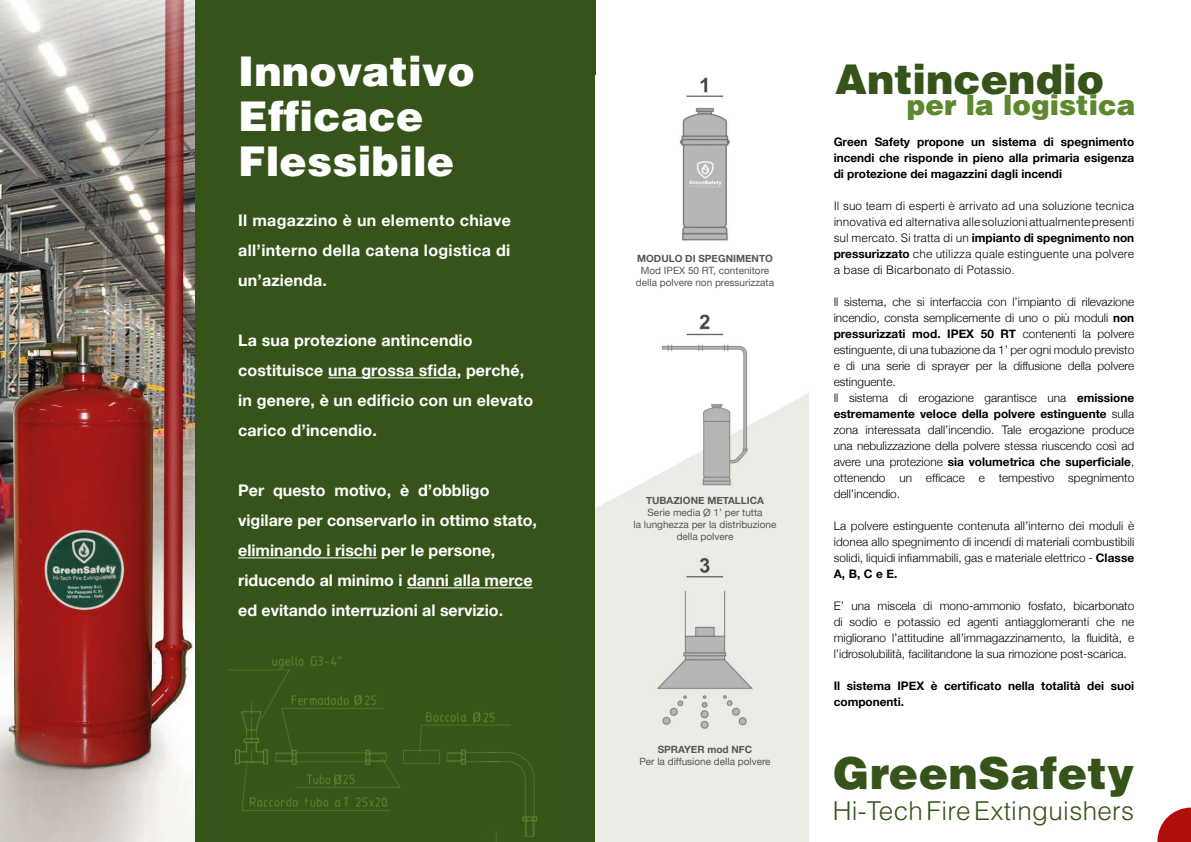
<style>
.page{position:relative;width:1191px;height:842px;background:#fff}
.page>*{position:absolute;margin:0;border:0;box-sizing:border-box;transform-origin:0 0}
.t1{font:900 44px "Helvetica";letter-spacing:.01em;color:#365419}
.t2{font:900 41px/45px "Helvetica";letter-spacing:.005em;color:#fff}
.t3{font:900 41px "Helvetica";color:#365419}
.t4{font:900 28px "Helvetica";color:#5d882d}
.t5{font:300 26px "Helvetica";letter-spacing:.015em;color:#365419}
.t6{font:700 16px/30px "Helvetica Neue";color:#fff}
.t7{font:300 11.8px/16px "Helvetica Neue";color:#000;text-align:justify}
.t8{font:700 11.8px/16px "Helvetica Neue";color:#000;text-align:justify}
.t9{font:300 11.8px/16px "Helvetica";color:#000}
.t10{font:10px/12px "Helvetica Neue";color:#575756;text-align:center}
.t11{font:700 10px "Helvetica Neue";color:#575756}
.s1{font-family:"Helvetica";font-weight:300}
.s2{font-family:"Helvetica Neue";font-weight:700}
.s3{font-weight:700}
</style>
<div class="page">
<div style="left:0;top:0;width:595px;height:842px;background:#365419"></div>
<img style="left:230px;top:656px;width:308px;height:186px">
<hr style="left:328px;top:377px;width:129px;height:1px;background:#fff">
<hr style="left:238px;top:557px;width:139px;height:1px;background:#fff">
<hr style="left:407px;top:587px;width:125px;height:1px;background:#fff">
<div style="left:226px;top:651px;width:42px;height:17px;background:#365419"></div>
<img style="left:0;top:0;width:195px;height:842px">
<svg style="left:1157px;top:807px;width:34px;height:35px"></svg>
<img style="left:595px;top:77px;width:213px;height:765px">
<div style="left:611px;top:245px;width:195px;height:64px;background:#fff"></div>
<svg style="left:703px;top:508px;width:7px;height:10px"></svg>
<h2 class="t2" style="left:238px;top:48px;width:238px">Innovativo<br>Efficace<br>Flessibile</h2>
<h3 class="t6" style="left:238px;top:205px;width:274px;text-align:justify">Il magazzino è un elemento chiave all’interno della catena logistica di un’azienda.</h3>
<h3 class="t6" style="left:238px;top:325px;width:296px">La sua protezione antincendio costituisce una grossa sfida, perché, in genere, è un edificio con un elevato carico d’incendio.</h3>
<h3 class="t6" style="left:238px;top:475px;width:300px">Per questo motivo, è d’obbligo vigilare per conservarlo in ottimo stato, eliminando i rischi per le persone, riducendo al minimo i danni alla merce ed evitando interruzioni al servizio.</h3>
<p class="t11" style="left:637px;top:252px;width:137px">MODULO DI SPEGNIMENTO</p>
<p class="t10" style="left:636px;top:264px;width:140px">Mod IPEX 50 RT, contenitore della polvere non pressurizzata</p>
<p class="t11" style="left:646px;top:495px;width:119px">TUBAZIONE METALLICA</p>
<p class="t10" style="left:633px;top:507px;width:144px">Serie media O 1’ per tutta<br>la lunghezza per la distribuzione della polvere</p>
<p class="t11" style="left:658px;top:743px;width:96px">SPRAYER mod NFC</p>
<p class="t10" style="left:639px;top:755px;width:133px">Per la diffusione della polvere</p>
<h2 class="t3" style="left:835px;top:52px;width:270px">Antincendio</h2>
<h3 class="t4" style="left:906px;top:87px;width:230px">per la logistica</h3>
<p class="t8" style="left:833px;top:134px;width:302px">Green Safety propone un sistema di spegnimento incendi che risponde in pieno alla primaria esigenza di protezione dei magazzini dagli incendi</p>
<p class="t9" style="left:833px;top:198px;width:302px">Il suo team di esperti è arrivato ad una soluzione tecnica innovativa ed alternativa alle soluzioni attualmente presenti</p>
<p class="t8" style="left:833px;top:230px;width:302px"><span class="s1">sul mercato. Si tratta di un</span> impianto di spegnimento non</p>
<p class="t9" style="left:833px;top:246px;width:302px"><span class="s2">pressurizzato</span> che utilizza quale estinguente una polvere a base di Bicarbonato di Potassio.</p>
<p class="t7" style="left:833px;top:294px;width:302px;text-align:left">Il sistema, che si interfaccia con l’impianto di rilevazione incendio, consta semplicemente di uno o più moduli <span class="s3">non pressurizzati mod. IPEX 50 RT</span> contenenti la polvere estinguente, di una tubazione da 1’ per ogni modulo previsto e di una serie di sprayer per la diffusione della polvere estinguente.<br>Il sistema di erogazione garantisce una <span class="s3">emissione estremamente veloce della polvere estinguente</span> sulla zona interessata dall’incendio. Tale erogazione produce una nebulizzazione della polvere stessa riuscendo così ad avere una protezione <span class="s3">sia volumetrica che superficiale</span>, ottenendo un efficace e tempestivo spegnimento dell’incendio.</p>
<p class="t7" style="left:833px;top:518px;width:302px">La polvere estinguente contenuta all’interno dei moduli è idonea allo spegnimento di incendi di materiali combustibili solidi, liquidi infiammabili, gas e materiale elettrico - <span class="s3">Classe A, B, C e E.</span></p>
<p class="t7" style="left:833px;top:598px;width:302px">E’ una miscela di mono-ammonio fosfato, bicarbonato di sodio e potassio ed agenti antiagglomeranti che ne migliorano l’attitudine all’immagazzinamento, la fluidità, e l’idrosolubilità, facilitandone la sua rimozione post-scarica.</p>
<p class="t8" style="left:833px;top:678px;width:302px">Il sistema IPEX è certificato nella totalità dei suoi componenti.</p>
<h1 class="t1" style="left:832px;top:744px;width:303px">GreenSafety</h1>
<h3 class="t5" style="left:832px;top:795px;width:303px">Hi-Tech Fire Extinguishers</h3>
</div>
